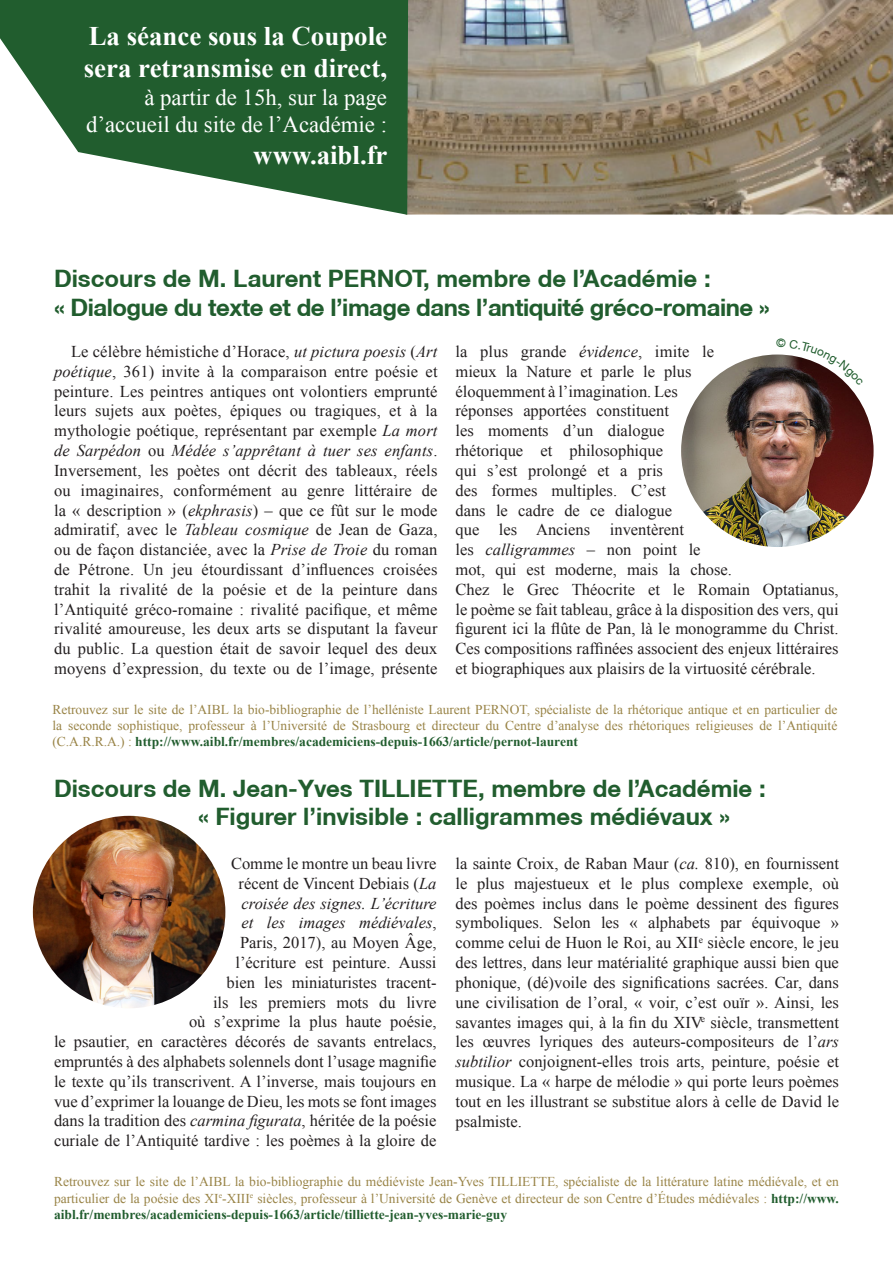
<style>
.page{position:relative;width:893px;height:1263px;background:#fff}
.page>*{position:absolute;margin:0;border:0;box-sizing:border-box;transform-origin:0 0}
.t1{font:700 26.85px/32.2px "Times New Roman";color:#fff}
.t2{font:700 24px/28.5px "Helvetica Neue CE";letter-spacing:-.02em;color:#215d2e}
.t3{font:700 24px/28.5px "Helvetica Neue CE";color:#215d2e}
.t4{font:22.8px/27.5px "Times New Roman";color:#fff;text-align:right}
.t5{font:16.5px/19.8px "Times New Roman";color:#231f20;text-align:justify}
.t6{font:13.5px/16.2px "Times New Roman";color:#998447;text-align:justify}
.s1{font-style:italic}
.s2{font-weight:700;color:#215d2e}
</style>
<div class="page">
<img style="left:33px;top:816px;width:192px;height:192px;border-radius:96px">
<img style="left:681px;top:354px;width:193px;height:193px;border-radius:96px">
<img style="left:408px;top:0;width:485px;height:214px">
<svg style="left:0;top:0;width:408px;height:215px;fill:#215d2e"></svg>
<svg style="left:776px;top:354px;width:73px;height:32px"></svg>
<h1 class="t1" style="left:84px;top:19px;width:305px">La séance sous la Coupole sera retransmise en direct,</h1>
<h3 class="t4" style="left:86px;top:83px;width:303px">à partir de 15h, sur la page d’accueil du site de l’Académie :</h3>
<h1 class="t1" style="left:253px;top:139px;width:136px">www.aibl.fr</h1>
<h2 class="t2" style="left:54px;top:265px;width:717px">Discours de M. Laurent PERNOT, membre de l’Académie :<br>« Dialogue du texte et de l’image dans l’antiquité gréco-romaine »</h2>
<p class="t5" style="left:54px;top:341px;width:385px;text-indent:17px">Le célèbre hémistiche d’Horace, <span class="s1">ut pictura poesis</span> (<span class="s1">Art poétique</span>, 361) invite à la comparaison entre poésie et peinture. Les peintres antiques ont volontiers emprunté leurs sujets aux poètes, épiques ou tragiques, et à la mythologie poétique, représentant par exemple <span class="s1">La mort de Sarpédon</span> ou <span class="s1">Médée s’apprêtant à tuer ses enfants</span>.<br>Inversement, les poètes ont décrit des tableaux, réels ou imaginaires, conformément au genre littéraire de la « description » (<span class="s1">ekphrasis</span>) – que ce fût sur le mode admiratif, avec le <span class="s1">Tableau cosmique</span> de Jean de Gaza, ou de façon distanciée, avec la <span class="s1">Prise de Troie</span> du roman de Pétrone. Un jeu étourdissant d’influences croisées trahit la rivalité de la poésie et de la peinture dans l’Antiquité gréco-romaine : rivalité pacifique, et même rivalité amoureuse, les deux arts se disputant la faveur du public. La question était de savoir lequel des deux moyens d’expression, du texte ou de l’image, présente</p>
<p class="t5" style="left:455px;top:341px;width:385px;text-align:left">la plus grande <span class="s1">évidence</span>, imite le<br>mieux la Nature et parle le plus<br>éloquemment à l’imagination. Les<br>réponses apportées constituent<br>les moments d’un dialogue<br>rhétorique et philosophique<br>qui s’est prolongé et a pris<br>des formes multiples. C’est<br>dans le cadre de ce dialogue<br>que les Anciens inventèrent<br>les <span class="s1">calligrammes</span> – non point le<br>mot, qui est moderne, mais la chose.<br>Chez le Grec Théocrite et le Romain Optatianus, le poème se fait tableau, grâce à la disposition des vers, qui figurent ici la flûte de Pan, là le monogramme du Christ.<br>Ces compositions raffinées associent des enjeux littéraires et biographiques aux plaisirs de la virtuosité cérébrale.</p>
<p class="t6" style="left:52px;top:701px;width:786px">Retrouvez sur le site de l’AIBL la bio-bibliographie de l’helléniste Laurent PERNOT, spécialiste de la rhétorique antique et en particulier de la seconde sophistique, professeur à l’Université de Strasbourg et directeur du Centre d’analyse des rhétoriques religieuses de l’Antiquité (C.A.R.R.A.) : <span class="s2">http://www.aibl.fr/membres/academiciens-depuis-1663/article/pernot-laurent</span></p>
<h2 class="t3" style="left:198px;top:774px;width:569px;text-indent:-144px">Discours de M. Jean-Yves TILLIETTE, membre de l’Académie : « Figurer l’invisible : calligrammes médiévaux »</h2>
<p class="t5" style="left:54px;top:853px;width:384px;text-align:right">Comme le montre un beau livre<br>récent de Vincent Debiais (<span class="s1">La<br>croisée des signes. L’écriture<br>et les images médiévales</span>,<br>Paris, 2017), au Moyen Âge,<br>l’écriture est peinture. Aussi<br>bien les miniaturistes tracent-<br>ils les premiers mots du livre<br>où s’exprime la plus haute poésie,<br>le psautier, en caractères décorés de savants entrelacs, empruntés à des alphabets solennels dont l’usage magnifie le texte qu’ils transcrivent. A l’inverse, mais toujours en vue d’exprimer la louange de Dieu, les mots se font images dans la tradition des <span class="s1">carmina figurata</span>, héritée de la poésie curiale de l’Antiquité tardive : les poèmes à la gloire de</p>
<p class="t5" style="left:455px;top:853px;width:385px">la sainte Croix, de Raban Maur (<span class="s1">ca.</span> 810), en fournissent le plus majestueux et le plus complexe exemple, où des poèmes inclus dans le poème dessinent des figures symboliques. Selon les « alphabets par équivoque » comme celui de Huon le Roi, au XII<sup>e</sup> siècle encore, le jeu des lettres, dans leur matérialité graphique aussi bien que phonique, (dé)voile des significations sacrées. Car, dans une civilisation de l’oral, « voir, c’est ouïr ». Ainsi, les savantes images qui, à la fin du XIV<sup>e</sup> siècle, transmettent les œuvres lyriques des auteurs-compositeurs de l’<span class="s1">ars subtilior</span> conjoignent-elles trois arts, peinture, poésie et musique. La « harpe de mélodie » qui porte leurs poèmes tout en les illustrant se substitue alors à celle de David le psalmiste.</p>
<p class="t6" style="left:54px;top:1173px;width:786px">Retrouvez sur le site de l’AIBL la bio-bibliographie du médiéviste Jean-Yves TILLIETTE, spécialiste de la littérature latine médiévale, et en particulier de la poésie des XI<sup>e</sup>-XIII<sup>e</sup> siècles, professeur à l’Université de Genève et directeur de son Centre d’Études médiévales : <span class="s2">http://www. aibl.fr/membres/academiciens-depuis-1663/article/tilliette-jean-yves-marie-guy</span></p>
</div>
